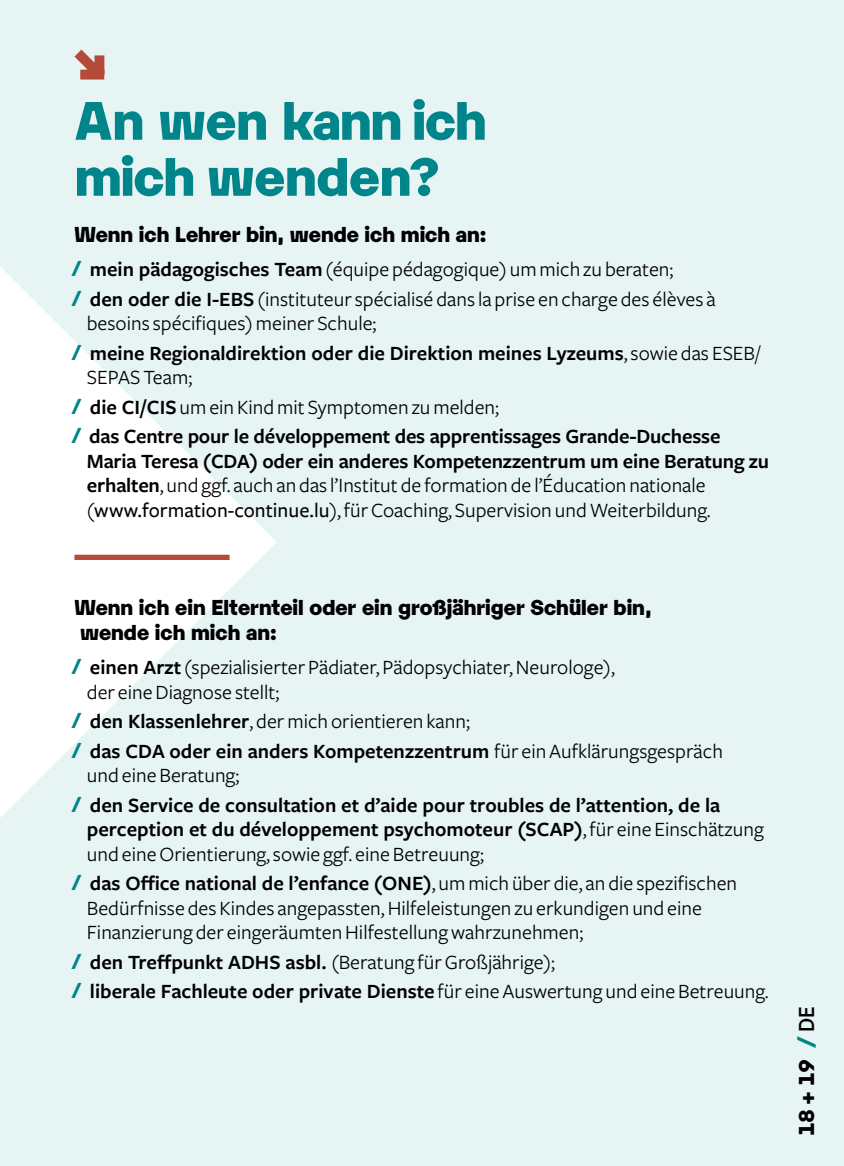
<style>
.page{position:relative;width:844px;height:1166px;background:#fff}
.page>*{position:absolute;margin:0;border:0;box-sizing:border-box;transform-origin:0 0}
.t1{font:900 52.5px/56px "Karelia";letter-spacing:-.01em;color:#00858a}
.t2{font:21px/24.5px "Freight Sans";color:#000}
.t3{font:600 21px/24.5px "Freight Sans Pro";color:#000}
.t4{font:900 21px/24.5px "Karelia";color:#000}
.s1{font-family:"Karelia";font-weight:900;color:#00858a}
.s2{font-family:"Freight Sans Pro";font-weight:600}
.s3{font-family:"Freight Sans";font-weight:400}
.s4{font-weight:500}
.s5{color:#00858a}
</style>
<div class="page">
<div style="left:0;top:0;width:843px;height:1166px;background:#e6f4f4"></div>
<svg style="left:0;top:267px;width:276px;height:550px"></svg>
<svg style="left:74px;top:49px;width:31px;height:31px"></svg>
<div style="left:74px;top:555px;width:155px;height:5px;background:#b44b39"></div>
<h1 class="t1" style="left:75px;top:89px;width:413px">An wen kann ich mich wenden?</h1>
<p class="t4" style="left:74px;top:220px;width:413px">Wenn ich Lehrer bin, wende ich mich an:</p>
<p class="t2" style="left:74px;top:255px;width:642px;line-height:29.4px"><span class="s1">⁄</span> <span class="s2">mein pädagogisches Team</span> (équipe pédagogique) um mich zu beraten;<br><span class="s1">⁄</span> <span class="s2">den oder die I-EBS</span> (instituteur spécialisé dans la prise en charge des élèves à</p>
<p class="t2" style="left:87px;top:312px;width:291px">besoins spécifiques) meiner Schule;</p>
<p class="t3" style="left:74px;top:340px;width:687px"><span class="s1">⁄</span> meine Regionaldirektion oder die Direktion meines Lyzeums<span class="s3">, sowie das ESEB/</span></p>
<p class="t2" style="left:74px;top:363px;width:426px;line-height:29.4px;text-indent:12px">SEPAS Team;<br><span class="s1">⁄</span> <span class="s2">die CI/CIS</span> um ein Kind mit Symptomen zu melden;</p>
<p class="t3" style="left:87px;top:423px;width:683px;text-indent:-12px"><span class="s1">⁄</span> das Centre pour le développement des apprentissages Grande-Duchesse<br>Maria Teresa (CDA) oder ein anderes Kompetenzzentrum um eine Beratung zu</p>
<p class="t2" style="left:87px;top:473px;width:625px"><span class="s2">erhalten</span>, und ggf. auch an das l’Institut de formation de l’Éducation nationale (<span class="s4">www.formation-continue.lu</span>), für Coaching, Supervision und Weiterbildung.</p>
<p class="t4" style="left:74px;top:594px;width:578px">Wenn ich ein Elternteil oder ein großjähriger Schüler bin, wende ich mich an:</p>
<p class="t2" style="left:87px;top:656px;width:529px;text-indent:-12px"><span class="s1">⁄</span> <span class="s2">einen Arzt</span> (spezialisierter Pädiater, Pädopsychiater, Neurologe), der eine Diagnose stellt;</p>
<p class="t2" style="left:74px;top:710px;width:397px"><span class="s1">⁄</span> <span class="s2">den Klassenlehrer</span>, der mich orientieren kann;</p>
<p class="t3" style="left:74px;top:738px;width:649px"><span class="s1">⁄</span> das CDA oder ein anders Kompetenzzentrum <span class="s3">für ein Aufklärungsgespräch</span></p>
<p class="t2" style="left:87px;top:764px;width:154px">und eine Beratung;</p>
<p class="t3" style="left:87px;top:792px;width:678px;text-indent:-12px"><span class="s1">⁄</span> den Service de consultation et d’aide pour troubles de l’attention, de la perception et du développement psychomoteur (SCAP)<span class="s3">, für eine Einschätzung</span></p>
<p class="t2" style="left:87px;top:842px;width:398px">und eine Orientierung, sowie ggf. eine Betreuung;</p>
<p class="t3" style="left:74px;top:870px;width:664px"><span class="s1">⁄</span> das Office national de l’enfance (ONE)<span class="s3">, um mich über die, an die spezifischen</span></p>
<p class="t2" style="left:87px;top:896px;width:616px">Bedürfnisse des Kindes angepassten, Hilfeleistungen zu erkundigen und eine<br>Finanzierung der eingeräumten Hilfestellung wahrzunehmen;</p>
<p class="t2" style="left:74px;top:950px;width:482px"><span class="s1">⁄</span> <span class="s2">den Treffpunkt ADHS asbl.</span> (Beratung für Großjährige);</p>
<p class="t3" style="left:74px;top:978px;width:695px"><span class="s1">⁄</span> liberale Fachleute oder private Dienste <span class="s3">für eine Auswertung und eine Betreuung.</span></p>
<p class="t4" style="left:792px;top:1136px;width:132px;rotate:-90deg">18 + 19 <span class="s5">/</span> <span class="s4">DE</span></p>
</div>
